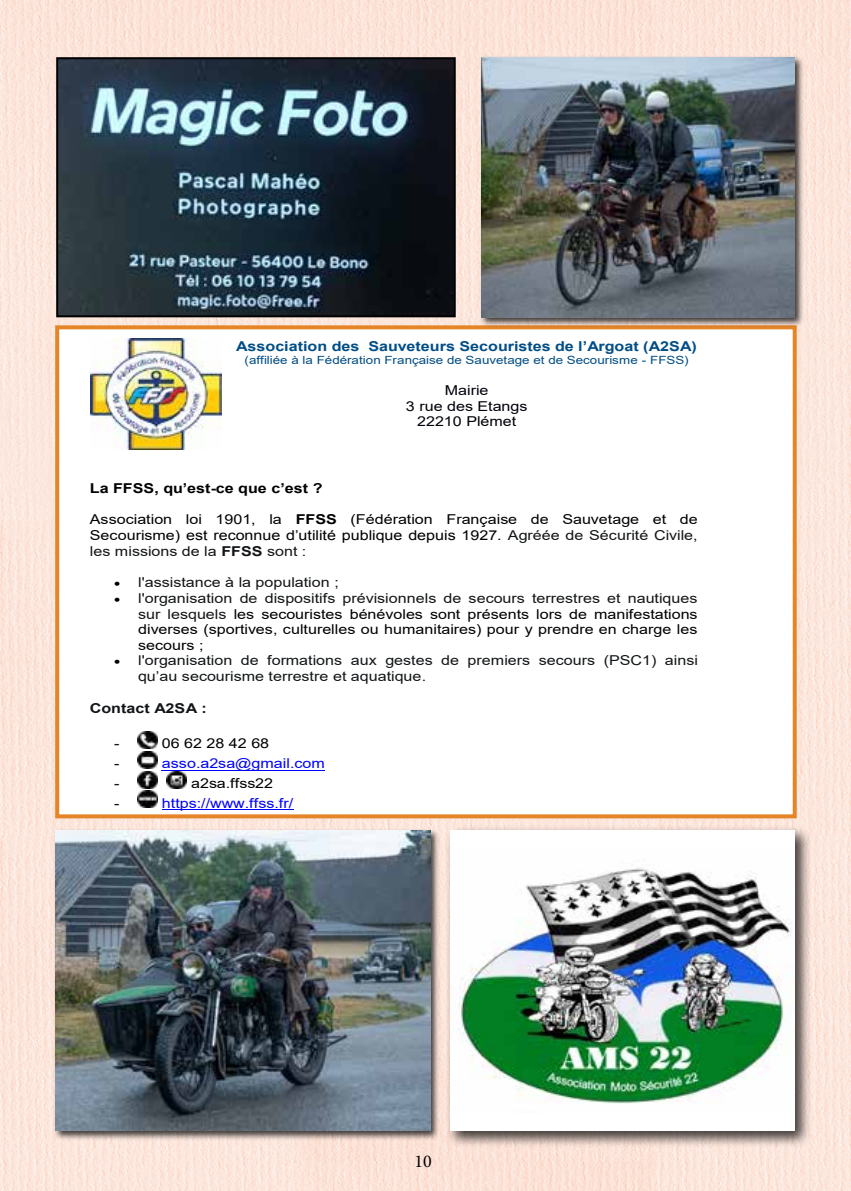
<style>
.page{position:relative;width:851px;height:1191px;background:#fff}
.page>*{position:absolute;margin:0;border:0;box-sizing:border-box;transform-origin:0 0}
.t1{font:18px "Minion Pro";color:#000}
.t2{font:13.6px/15.6px "Arial";color:#000;text-align:justify;scale:1.18 1}
.t3{font:13.6px/15.6px "Arial";color:#121517;scale:1.18 1}
.t4{font:700 13.6px "Arial";color:#004d86;scale:1.18 1}
.t5{font:13.6px "Arial";color:#00f;scale:1.18 1}
.t6{font:13.6px/15.6px "Arial";color:#00000a;text-align:center;scale:1.18 1}
.t7{font:700 13.6px "Arial";color:#000;scale:1.18 1}
.t8{font:700 13.6px "Arial";color:#121517;scale:1.18 1}
.t9{font:11.2px "Arial";color:#004d86;scale:1.18 1}
.s1{font-weight:700}
.s2{color:#121517}
.s3{font-weight:700;color:#121517}
.s4{color:#000}
</style>
<div class="page">
<img style="left:0;top:0;width:850px;height:1191px">
<div style="left:57px;top:327px;width:737px;height:489px;background:#fff"></div>
<img style="left:90px;top:338px;width:131px;height:111px">
<img style="left:137px;top:731px;width:20px;height:17px">
<img style="left:137px;top:751px;width:20px;height:17px">
<hr style="left:162px;top:770px;width:163px;height:1px;background:#00f">
<img style="left:137px;top:771px;width:20px;height:17px">
<img style="left:166px;top:771px;width:20px;height:17px">
<img style="left:137px;top:791px;width:20px;height:17px">
<hr style="left:162px;top:809px;width:131px;height:1px;background:#00f">
<div style="left:55px;top:325px;width:741px;height:493px;border:4px solid #e58528"></div>
<div style="left:445px;top:825px;width:366px;height:323px;background:#000;opacity:.75"></div>
<div style="left:450px;top:830px;width:344px;height:301px;background:#fff"></div>
<img style="left:458px;top:868px;width:333px;height:236px">
<img style="left:59px;top:60px;width:393px;height:254px">
<div style="left:56px;top:57px;width:399px;height:260px;border:2px solid #000"></div>
<div style="left:479px;top:55px;width:325px;height:272px;background:#000;opacity:.75"></div>
<img style="left:481px;top:57px;width:313px;height:260px">
<div style="left:53px;top:828px;width:387px;height:312px;background:#000;opacity:.75"></div>
<img style="left:55px;top:830px;width:375px;height:301px">
<p class="t4" style="left:236px;top:336px;width:392px">Association des Sauveteurs Secouristes de l’Argoat (A2SA)</p>
<p class="t9" style="left:244px;top:353px;width:378px">(affiliée à la Fédération Française de Sauvetage et de Secourisme - FFSS)</p>
<p class="t6" style="left:406px;top:382px;width:104px">Mairie<br>3 rue des Etangs<br>22210 Plémet</p>
<p class="t7" style="left:90px;top:478px;width:198px">La FFSS, qu’est-ce que c’est ?</p>
<p class="t2" style="left:90px;top:511px;width:516px">Association loi 1901, la <span class="s1">FFSS</span> (Fédération Française de Sauvetage et de Secourisme) est reconnue d’utilité publique depuis 1927. <span class="s2">Agréée de Sécurité Civile, les missions de la</span> <span class="s3">FFSS</span> <span class="s2">sont :</span></p>
<p class="t3" style="left:114px;top:574px;width:192px"><span class="s4">•</span> l'assistance à la population ;</p>
<p class="t2" style="left:138px;top:590px;width:475px;text-indent:-24px">• <span class="s2">l'organisation de dispositifs prévisionnels de secours terrestres et nautiques sur lesquels</span> les secouristes bénévoles sont présents lors de manifestations diverses (sportives, culturelles ou humanitaires) pour y prendre en charge les secours ;</p>
<p class="t3" style="left:138px;top:653px;width:476px;text-indent:-24px"><span class="s4">•</span> l'organisation de formations aux gestes de premiers secours (PSC1) ainsi qu’au secourisme terrestre et aquatique.</p>
<p class="t8" style="left:90px;top:698px;width:101px">Contact A2SA :</p>
<p class="t3" style="left:114px;top:736px;width:6px">-</p>
<p class="t2" style="left:162px;top:736px;width:92px">06 62 28 42 68</p>
<p class="t3" style="left:114px;top:755px;width:6px">-</p>
<p class="t5" style="left:162px;top:754px;width:139px">asso.a2sa@gmail.com</p>
<p class="t3" style="left:114px;top:775px;width:6px">-</p>
<p class="t2" style="left:191px;top:775px;width:71px">a2sa.ffss22</p>
<p class="t3" style="left:114px;top:795px;width:6px">-</p>
<p class="t5" style="left:162px;top:794px;width:113px">https://www.ffss.fr/</p>
<h1 class="t1" style="left:414px;top:1149px;width:19px">10</h1>
</div>
